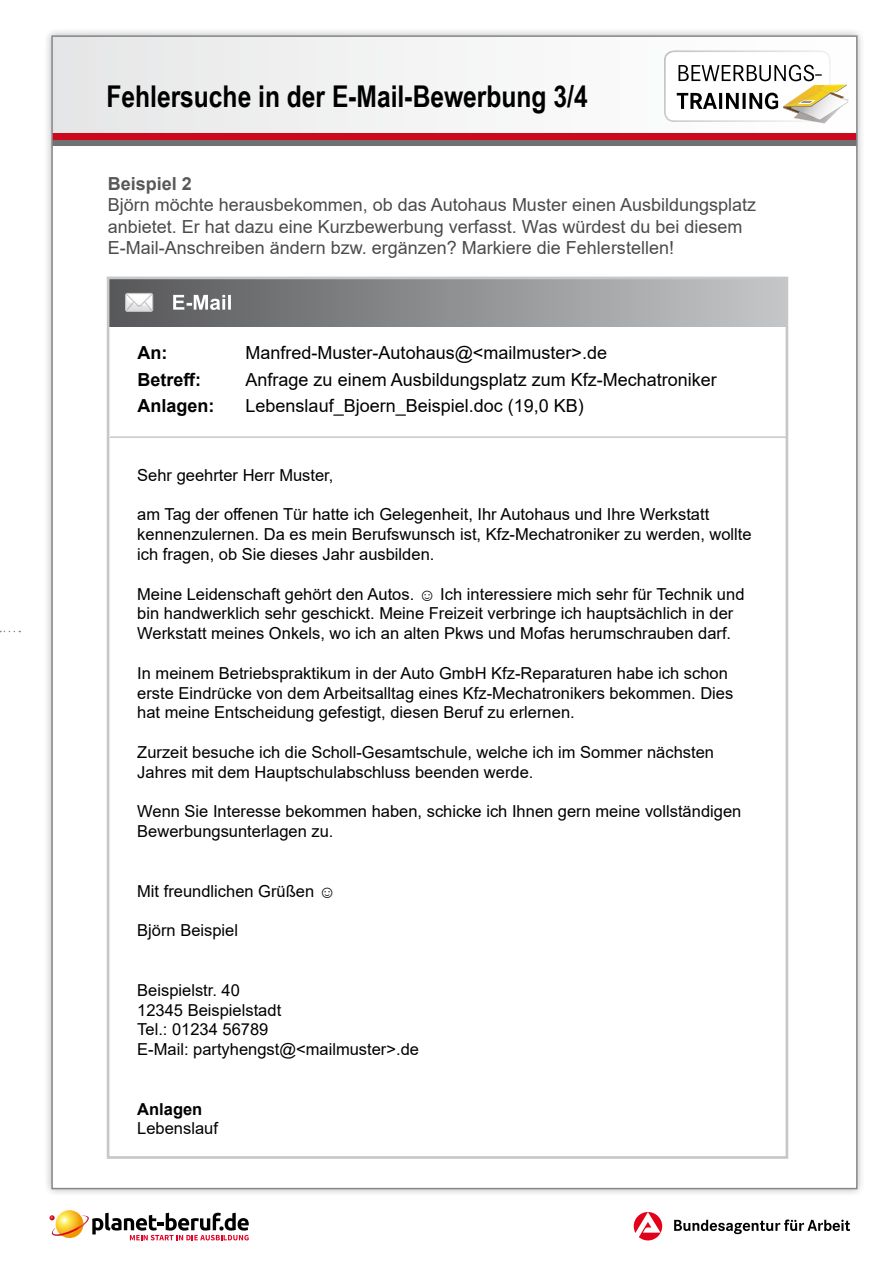
<style>
.page{position:relative;width:893px;height:1263px;background:#fff}
.page>*{position:absolute;margin:0;border:0;box-sizing:border-box;transform-origin:0 0}
.t1{font:700 30px "Arial Narrow";color:#000}
.t2{font:18px/21.6px "Arial";color:#4b4b4d}
.t3{font:18px "Arial";color:#000}
.t4{font:700 18px "Arial";color:#000}
.t5{font:700 18px "Arial";color:#58585a}
.t6{font:16.5px/19.8px "Arial";color:#000}
.t7{font:700 16.5px "Arial";color:#000}
</style>
<div class="page">
<div style="left:43px;top:27px;width:823px;height:1170px;background:#000;opacity:.3"></div>
<div style="left:52px;top:36px;width:805px;height:1152px;background:#fff"></div>
<div style="left:52px;top:36px;width:805px;height:104px;background:#f2f3f3"></div>
<div style="left:52px;top:139px;width:805px;height:7px;background:#707172"></div>
<div style="left:52px;top:133px;width:805px;height:6px;background:#cd071e"></div>
<svg style="left:674px;top:1219px;width:176px;height:15px"></svg>
<svg style="left:634px;top:1212px;width:28px;height:28px"></svg>
<svg style="left:56px;top:1210px;width:27px;height:28px"></svg>
<svg style="left:50px;top:1213px;width:199px;height:27px"></svg>
<svg style="left:0;top:631px;width:20px;height:1px"></svg>
<svg style="left:664px;top:51px;width:185px;height:72px"></svg>
<div style="left:108px;top:278px;width:678px;height:49px;background:linear-gradient(to right,#575759,#c5c6c8)"></div>
<div style="left:107px;top:277px;width:681px;height:882px;border:3px solid #c6c7c8"></div>
<svg style="left:125px;top:292px;width:29px;height:20px"></svg>
<hr style="left:110px;top:436px;width:677px;height:2px;background:#c6c7c8">
<svg style="left:173px;top:295px;width:58px;height:15px"></svg>
<h1 class="t1" style="left:106px;top:74px;width:483px">Fehlersuche in der E-Mail-Bewerbung 3/4</h1>
<p class="t5" style="left:108px;top:171px;width:86px">Beispiel 2</p>
<p class="t2" style="left:108px;top:194px;width:650px">Björn möchte herausbekommen, ob das Autohaus Muster einen Ausbildungsplatz anbietet. Er hat dazu eine Kurzbewerbung verfasst. Was würdest du bei diesem<br>E-Mail-Anschreiben ändern bzw. ergänzen? Markiere die Fehlerstellen!</p>
<p class="t4" style="left:138px;top:340px;width:31px">An:</p>
<p class="t3" style="left:246px;top:341px;width:363px">Manfred-Muster-Autohaus@&lt;mailmuster&gt;.de</p>
<p class="t4" style="left:138px;top:367px;width:65px">Betreff:</p>
<p class="t3" style="left:246px;top:367px;width:473px">Anfrage zu einem Ausbildungsplatz zum Kfz-Mechatroniker</p>
<p class="t4" style="left:138px;top:393px;width:79px">Anlagen:</p>
<p class="t3" style="left:246px;top:393px;width:340px">Lebenslauf_Bjoern_Beispiel.doc (19,0 KB)</p>
<p class="t6" style="left:137px;top:465px;width:198px">Sehr geehrter Herr Muster,</p>
<p class="t6" style="left:137px;top:505px;width:616px">am Tag der offenen Tür hatte ich Gelegenheit, Ihr Autohaus und Ihre Werkstatt kennenzulernen. Da es mein Berufswunsch ist, Kfz-Mechatroniker zu werden, wollte ich fragen, ob Sie dieses Jahr ausbilden.</p>
<p class="t6" style="left:137px;top:584px;width:609px">Meine Leidenschaft gehört den Autos. ☺ Ich interessiere mich sehr für Technik und bin handwerklich sehr geschickt. Meine Freizeit verbringe ich hauptsächlich in der<br>Werkstatt meines Onkels, wo ich an alten Pkws und Mofas herumschrauben darf.</p>
<p class="t6" style="left:137px;top:663px;width:598px">In meinem Betriebspraktikum in der Auto GmbH Kfz-Reparaturen habe ich schon erste Eindrücke von dem Arbeitsalltag eines Kfz-Mechatronikers bekommen. Dies hat meine Entscheidung gefestigt, diesen Beruf zu erlernen.</p>
<p class="t6" style="left:137px;top:742px;width:578px">Zurzeit besuche ich die Scholl-Gesamtschule, welche ich im Sommer nächsten<br>Jahres mit dem Hauptschulabschluss beenden werde.</p>
<p class="t6" style="left:137px;top:802px;width:606px">Wenn Sie Interesse bekommen haben, schicke ich Ihnen gern meine vollständigen<br>Bewerbungsunterlagen zu.</p>
<p class="t6" style="left:137px;top:881px;width:200px">Mit freundlichen Grüßen ☺</p>
<p class="t6" style="left:137px;top:920px;width:102px">Björn Beispiel</p>
<p class="t6" style="left:137px;top:980px;width:283px">Beispielstr. 40<br>12345 Beispielstadt<br>Tel.: 01234 56789<br>E-Mail: partyhengst@&lt;mailmuster&gt;.de</p>
<p class="t7" style="left:137px;top:1097px;width:67px">Anlagen</p>
<p class="t6" style="left:137px;top:1118px;width:82px">Lebenslauf</p>
</div>
